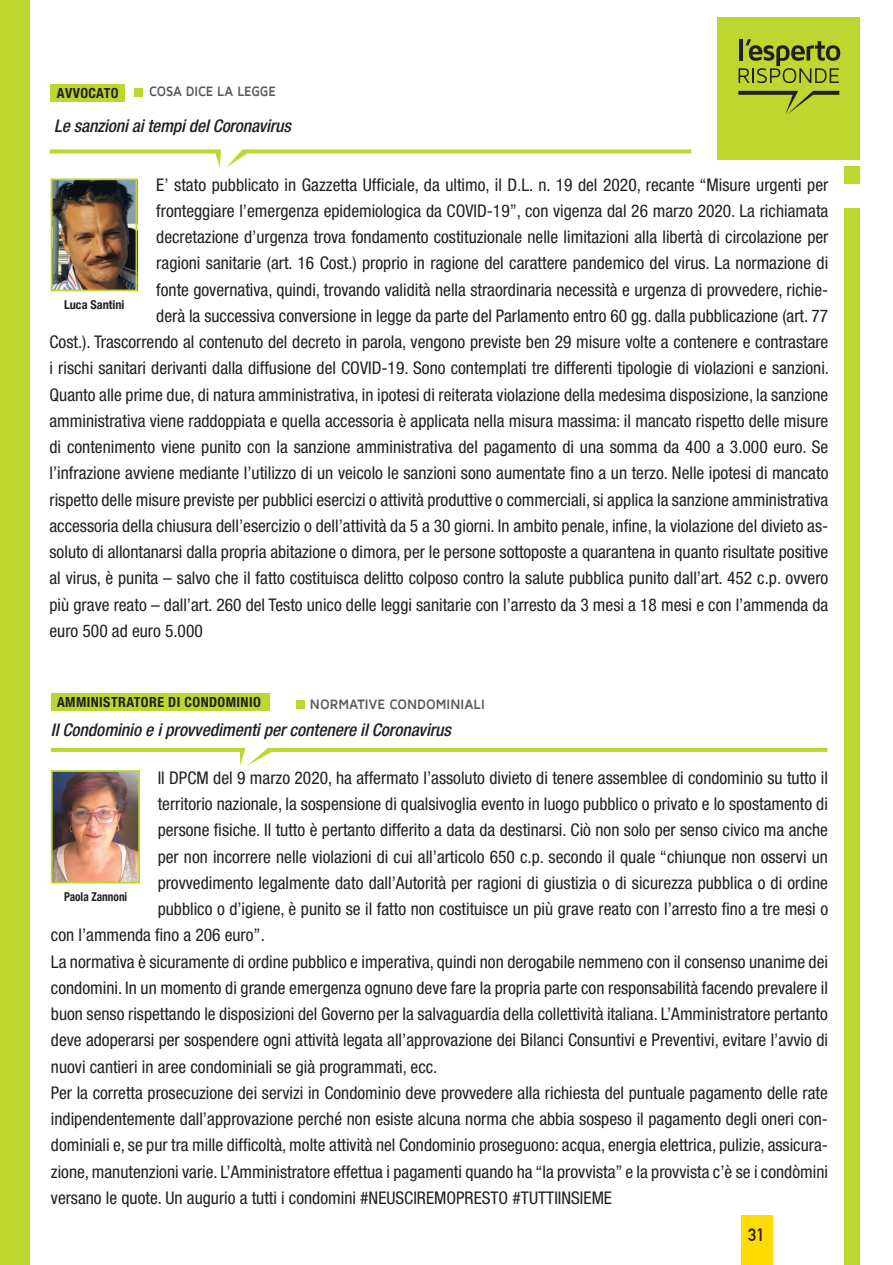
<style>
.page{position:relative;width:893px;height:1265px;background:#fff}
.page>*{position:absolute;margin:0;border:0;box-sizing:border-box;transform-origin:0 0}
.t1{font:condensed 17.5px "Helvetica Neue";color:#231f20}
.t2{font:italic 500 condensed 17.5px "Helvetica Neue";letter-spacing:-.005em;color:#231f20}
.t3{font:700 17.5px "DIN Alternate";color:#231f20}
.t4{font:700 condensed 14px "Helvetica Neue";letter-spacing:.03em;color:#231f20}
.t5{font:700 14px "Maven Pro";letter-spacing:-.005em;color:#57585a;scale:.93 1}
.t6{font:700 14px "Maven Pro";letter-spacing:-.005em;color:#57585a;scale:.9 1}
.t7{font:700 condensed 12.25px "Helvetica Neue";color:#231f20;scale:.92 1}
.t8{font:700 condensed 12.25px "Helvetica Neue";color:#231f20}
</style>
<div class="page">
<div style="left:134px;top:88px;width:9px;height:9px;background:#bed630"></div>
<svg style="left:50px;top:149px;width:641px;height:18px"></svg>
<div style="left:717px;top:17px;width:142px;height:143px;background:#bed630"></div>
<svg style="left:738px;top:39px;width:102px;height:44px"></svg>
<svg style="left:738px;top:91px;width:101px;height:23px"></svg>
<div style="left:844px;top:167px;width:15px;height:17px;background:#bed630"></div>
<div style="left:50px;top:84px;width:74px;height:17px;background:#bed630"></div>
<div style="left:0;top:0;width:30px;height:1265px;background:#bed630"></div>
<div style="left:844px;top:208px;width:15px;height:1057px;background:#bed630"></div>
<div style="left:296px;top:700px;width:9px;height:8px;background:#bed630"></div>
<svg style="left:51px;top:748px;width:776px;height:18px"></svg>
<div style="left:51px;top:693px;width:219px;height:17px;background:#bed630"></div>
<img style="left:54px;top:773px;width:83px;height:107px">
<div style="left:51px;top:770px;width:89px;height:113px;border:2px solid #bed630"></div>
<img style="left:54px;top:181px;width:80px;height:107px">
<div style="left:51px;top:178px;width:86px;height:113px;border:2px solid #bed630"></div>
<div style="left:741px;top:1215px;width:31px;height:50px;background:#ffdc01"></div>
<p class="t4" style="left:57px;top:84px;width:63px">AVVOCATO</p>
<p class="t6" style="left:149px;top:84px;width:142px">COSA DICE LA LEGGE</p>
<p class="t2" style="left:54px;top:115px;width:238px">Le sanzioni ai tempi del Coronavirus</p>
<p class="t1" style="left:156px;top:174px;width:674px">E’ stato pubblicato in Gazzetta Ufficiale, da ultimo, il D.L. n. 19 del 2020, recante “Misure urgenti per</p>
<p class="t1" style="left:156px;top:201px;width:673px">fronteggiare l’emergenza epidemiologica da COVID-19”, con vigenza dal 26 marzo 2020. La richiamata</p>
<p class="t1" style="left:156px;top:227px;width:674px">decretazione d’urgenza trova fondamento costituzionale nelle limitazioni alla libertà di circolazione per</p>
<p class="t1" style="left:156px;top:253px;width:673px">ragioni sanitarie (art. 16 Cost.) proprio in ragione del carattere pandemico del virus. La normazione di</p>
<p class="t1" style="left:156px;top:279px;width:674px">fonte governativa, quindi, trovando validità nella straordinaria necessità e urgenza di provvedere, richie-</p>
<p class="t1" style="left:156px;top:306px;width:674px">derà la successiva conversione in legge da parte del Parlamento entro 60 gg. dalla pubblicazione (art. 77</p>
<p class="t1" style="left:50px;top:332px;width:780px">Cost.). Trascorrendo al contenuto del decreto in parola, vengono previste ben 29 misure volte a contenere e contrastare</p>
<p class="t1" style="left:50px;top:358px;width:781px">i rischi sanitari derivanti dalla diffusione del COVID-19. Sono contemplati tre differenti tipologie di violazioni e sanzioni.</p>
<p class="t1" style="left:50px;top:384px;width:780px">Quanto alle prime due, di natura amministrativa, in ipotesi di reiterata violazione della medesima disposizione, la sanzione</p>
<p class="t1" style="left:50px;top:411px;width:780px">amministrativa viene raddoppiata e quella accessoria è applicata nella misura massima: il mancato rispetto delle misure</p>
<p class="t1" style="left:50px;top:437px;width:780px">di contenimento viene punito con la sanzione amministrativa del pagamento di una somma da 400 a 3.000 euro. Se</p>
<p class="t1" style="left:50px;top:463px;width:780px">l’infrazione avviene mediante l’utilizzo di un veicolo le sanzioni sono aumentate fino a un terzo. Nelle ipotesi di mancato</p>
<p class="t1" style="left:50px;top:489px;width:780px">rispetto delle misure previste per pubblici esercizi o attività produttive o commerciali, si applica la sanzione amministrativa</p>
<p class="t1" style="left:50px;top:516px;width:780px">accessoria della chiusura dell’esercizio o dell’attività da 5 a 30 giorni. In ambito penale, infine, la violazione del divieto as-</p>
<p class="t1" style="left:50px;top:542px;width:780px">soluto di allontanarsi dalla propria abitazione o dimora, per le persone sottoposte a quarantena in quanto risultate positive</p>
<p class="t1" style="left:50px;top:568px;width:780px">al virus, è punita – salvo che il fatto costituisca delitto colposo contro la salute pubblica punito dall’art. 452 c.p. ovvero</p>
<p class="t1" style="left:50px;top:594px;width:780px">più grave reato – dall’art. 260 del Testo unico delle leggi sanitarie con l’arresto da 3 mesi a 18 mesi e con l’ammenda da</p>
<p class="t1" style="left:50px;top:621px;width:155px">euro 500 ad euro 5.000</p>
<p class="t8" style="left:64px;top:295px;width:62px">Luca Santini</p>
<p class="t4" style="left:57px;top:693px;width:205px">AMMINISTRATORE DI CONDOMINIO</p>
<p class="t5" style="left:310px;top:697px;width:190px">NORMATIVE CONDOMINIALI</p>
<p class="t2" style="left:51px;top:719px;width:402px">Il Condominio e i provvedimenti per contenere il Coronavirus</p>
<p class="t1" style="left:158px;top:768px;width:672px">Il DPCM del 9 marzo 2020, ha affermato l’assoluto divieto di tenere assemblee di condominio su tutto il</p>
<p class="t1" style="left:158px;top:794px;width:672px">territorio nazionale, la sospensione di qualsivoglia evento in luogo pubblico o privato e lo spostamento di</p>
<p class="t1" style="left:158px;top:820px;width:672px">persone fisiche. Il tutto è pertanto differito a data da destinarsi. Ciò non solo per senso civico ma anche</p>
<p class="t1" style="left:158px;top:846px;width:672px">per non incorrere nelle violazioni di cui all’articolo 650 c.p. secondo il quale “chiunque non osservi un</p>
<p class="t1" style="left:158px;top:873px;width:672px">provvedimento legalmente dato dall’Autorità per ragioni di giustizia o di sicurezza pubblica o di ordine</p>
<p class="t1" style="left:158px;top:899px;width:672px">pubblico o d’igiene, è punito se il fatto non costituisce un più grave reato con l’arresto fino a tre mesi o</p>
<p class="t1" style="left:51px;top:925px;width:215px">con l’ammenda fino a 206 euro”.</p>
<p class="t1" style="left:51px;top:951px;width:779px">La normativa è sicuramente di ordine pubblico e imperativa, quindi non derogabile nemmeno con il consenso unanime dei</p>
<p class="t1" style="left:51px;top:978px;width:779px">condomini. In un momento di grande emergenza ognuno deve fare la propria parte con responsabilità facendo prevalere il</p>
<p class="t1" style="left:51px;top:1004px;width:778px">buon senso rispettando le disposizioni del Governo per la salvaguardia della collettività italiana. L’Amministratore pertanto</p>
<p class="t1" style="left:51px;top:1030px;width:779px">deve adoperarsi per sospendere ogni attività legata all’approvazione dei Bilanci Consuntivi e Preventivi, evitare l’avvio di</p>
<p class="t1" style="left:51px;top:1056px;width:388px">nuovi cantieri in aree condominiali se già programmati, ecc.</p>
<p class="t1" style="left:51px;top:1083px;width:778px">Per la corretta prosecuzione dei servizi in Condominio deve provvedere alla richiesta del puntuale pagamento delle rate</p>
<p class="t1" style="left:51px;top:1109px;width:779px">indipendentemente dall’approvazione perché non esiste alcuna norma che abbia sospeso il pagamento degli oneri con-</p>
<p class="t1" style="left:51px;top:1135px;width:778px">dominiali e, se pur tra mille difficoltà, molte attività nel Condominio proseguono: acqua, energia elettrica, pulizie, assicura-</p>
<p class="t1" style="left:51px;top:1161px;width:779px">zione, manutenzioni varie. L’Amministratore effettua i pagamenti quando ha “la provvista” e la provvista c’è se i condòmini</p>
<p class="t1" style="left:51px;top:1188px;width:563px">versano le quote. Un augurio a tutti i condomini #NEUSCIREMOPRESTO #TUTTIINSIEME</p>
<p class="t7" style="left:64px;top:887px;width:70px">Paola Zannoni</p>
<p class="t3" style="left:748px;top:1222px;width:18px">31</p>
</div>
